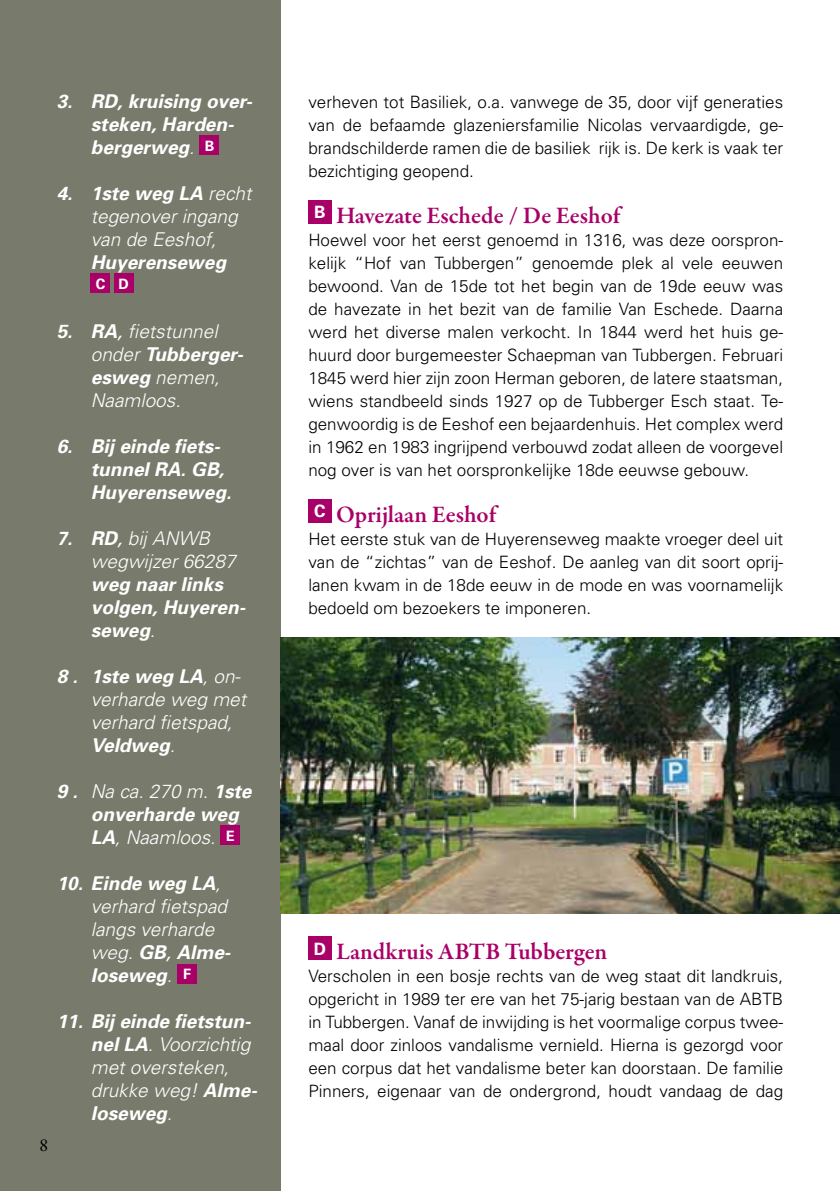
<style>
.page{position:relative;width:840px;height:1191px;background:#fff}
.page>*{position:absolute;margin:0;border:0;box-sizing:border-box;transform-origin:0 0}
.t1{font:600 24px "Garamond Premr Pro";color:#a90068}
.t2{font:italic 700 19px/23px "Univers";color:#fff}
.t3{font:italic 300 19px/23px "Univers";color:#fff}
.t4{font:18px "Garamond Premr Pro";color:#000}
.t5{font:300 17px/23px "Univers";color:#000;text-align:justify}
.t6{font:700 14.2px "Univers";color:#fff}
.s1{font-weight:300}
.s2{font-weight:700}
.s3{font-weight:400}
</style>
<div class="page">
<div style="left:0;top:0;width:280px;height:1191px;background:#787b6b"></div>
<div style="left:200px;top:136px;width:19px;height:19px;background:#a90068"></div>
<div style="left:91px;top:274px;width:19px;height:19px;background:#a90068"></div>
<div style="left:114px;top:274px;width:19px;height:19px;background:#a90068"></div>
<div style="left:221px;top:826px;width:19px;height:19px;background:#a90068"></div>
<div style="left:177px;top:964px;width:20px;height:19px;background:#a90068"></div>
<div style="left:308px;top:200px;width:23px;height:23px;background:#a90068"></div>
<div style="left:308px;top:499px;width:23px;height:23px;background:#a90068"></div>
<div style="left:308px;top:936px;width:23px;height:23px;background:#a90068"></div>
<img style="left:280px;top:637px;width:559px;height:276px">
<p class="t4" style="left:39px;top:1134px;width:10px">8</p>
<p class="t2" style="left:91px;top:90px;width:163px;text-indent:-34px">3. RD, kruising over&shy;steken, Harden&shy;bergerweg<span class="s1">.</span> <sup>B</sup></p>
<p class="t3" style="left:91px;top:182px;width:162px;text-indent:-34px"><span class="s2">4. 1ste weg LA</span> recht tegenover ingang van de Eeshof,</p>
<p class="t2" style="left:91px;top:251px;width:137px">Huyerenseweg</p>
<p class="t6" style="left:96px;top:275px;width:34px">C D</p>
<p class="t3" style="left:91px;top:320px;width:154px;text-indent:-34px"><span class="s2">5. RA</span><span class="s3">,</span> fietstunnel onder <span class="s2">Tubberger&shy;esweg</span> nemen,<br>Naamloos.</p>
<p class="t2" style="left:91px;top:435px;width:142px;text-indent:-34px">6. Bij einde fiets&shy;tunnel RA. GB,<br>Huyerenseweg.</p>
<p class="t3" style="left:91px;top:527px;width:146px;text-indent:-34px"><span class="s2">7. RD</span><span class="s3">,</span> bij ANWB wegwijzer 66287</p>
<p class="t2" style="left:91px;top:573px;width:156px">weg naar links volgen, Huyeren&shy;seweg<span class="s1">.</span></p>
<p class="t3" style="left:91px;top:665px;width:157px;text-indent:-34px"><span class="s2">8 . 1ste weg LA</span>, on&shy;verharde weg met verhard fietspad,<br><span class="s2">Veldweg</span>.</p>
<p class="t2" style="left:91px;top:780px;width:162px;text-indent:-34px">9 . <span class="s1">Na ca. 270 m.</span> 1ste onverharde weg<br>LA<span class="s1">, Naamloos.</span> <sup>E</sup></p>
<p class="t3" style="left:91px;top:872px;width:141px;text-indent:-34px"><span class="s2">10. Einde weg LA</span>, verhard fietspad langs verharde weg. <span class="s2">GB</span><span class="s3">,</span> <span class="s2">Alme&shy;loseweg</span>. <sup>F</sup></p>
<p class="t2" style="left:91px;top:1010px;width:168px;text-indent:-34px">11. Bij einde fietstun&shy;nel LA<span class="s1">. Voorzichtig met oversteken, drukke weg!</span> Alme&shy;loseweg<span class="s1">.</span></p>
<p class="t5" style="left:308px;top:91px;width:476px">verheven tot Basiliek, o.a. vanwege de 35, door vijf generaties van de befaamde glazeniersfamilie Nicolas vervaardigde, ge&shy;brandschilderde ramen die de basiliek rijk is. De kerk is vaak ter bezichtiging geopend.</p>
<h1 class="t1" style="left:314px;top:201px;width:307px"><sup>B</sup> Havezate Eschede / De Eeshof</h1>
<p class="t5" style="left:308px;top:229px;width:476px">Hoewel voor het eerst genoemd in 1316, was deze oorspron&shy;kelijk “Hof van Tubbergen” genoemde plek al vele eeuwen bewoond. Van de 15de tot het begin van de 19de eeuw was de havezate in het bezit van de familie Van Eschede. Daarna werd het diverse malen verkocht. In 1844 werd het huis ge&shy;huurd door burgemeester Schaepman van Tubbergen. Februari 1845 werd hier zijn zoon Herman geboren, de latere staatsman, wiens standbeeld sinds 1927 op de Tubberger Esch staat. Te&shy;genwoordig is de Eeshof een bejaardenhuis. Het complex werd in 1962 en 1983 ingrijpend verbouwd zodat alleen de voorgevel nog over is van het oorspronkelijke 18de eeuwse gebouw.</p>
<h1 class="t1" style="left:314px;top:500px;width:183px"><sup>C</sup> Oprijlaan Eeshof</h1>
<p class="t5" style="left:308px;top:528px;width:476px">Het eerste stuk van de Huyerenseweg maakte vroeger deel uit van de “zichtas” van de Eeshof. De aanleg van dit soort oprij&shy;lanen kwam in de 18de eeuw in de mode en was voornamelijk bedoeld om bezoekers te imponeren.</p>
<h1 class="t1" style="left:313px;top:937px;width:295px"><sup>D</sup> Landkruis ABTB Tubbergen</h1>
<p class="t5" style="left:308px;top:965px;width:476px">Verscholen in een bosje rechts van de weg staat dit landkruis, opgericht in 1989 ter ere van het 75-jarig bestaan van de ABTB in Tubbergen. Vanaf de inwijding is het voormalige corpus twee&shy;maal door zinloos vandalisme vernield. Hierna is gezorgd voor een corpus dat het vandalisme beter kan doorstaan. De familie Pinners, eigenaar van de ondergrond, houdt vandaag de dag</p>
</div>
